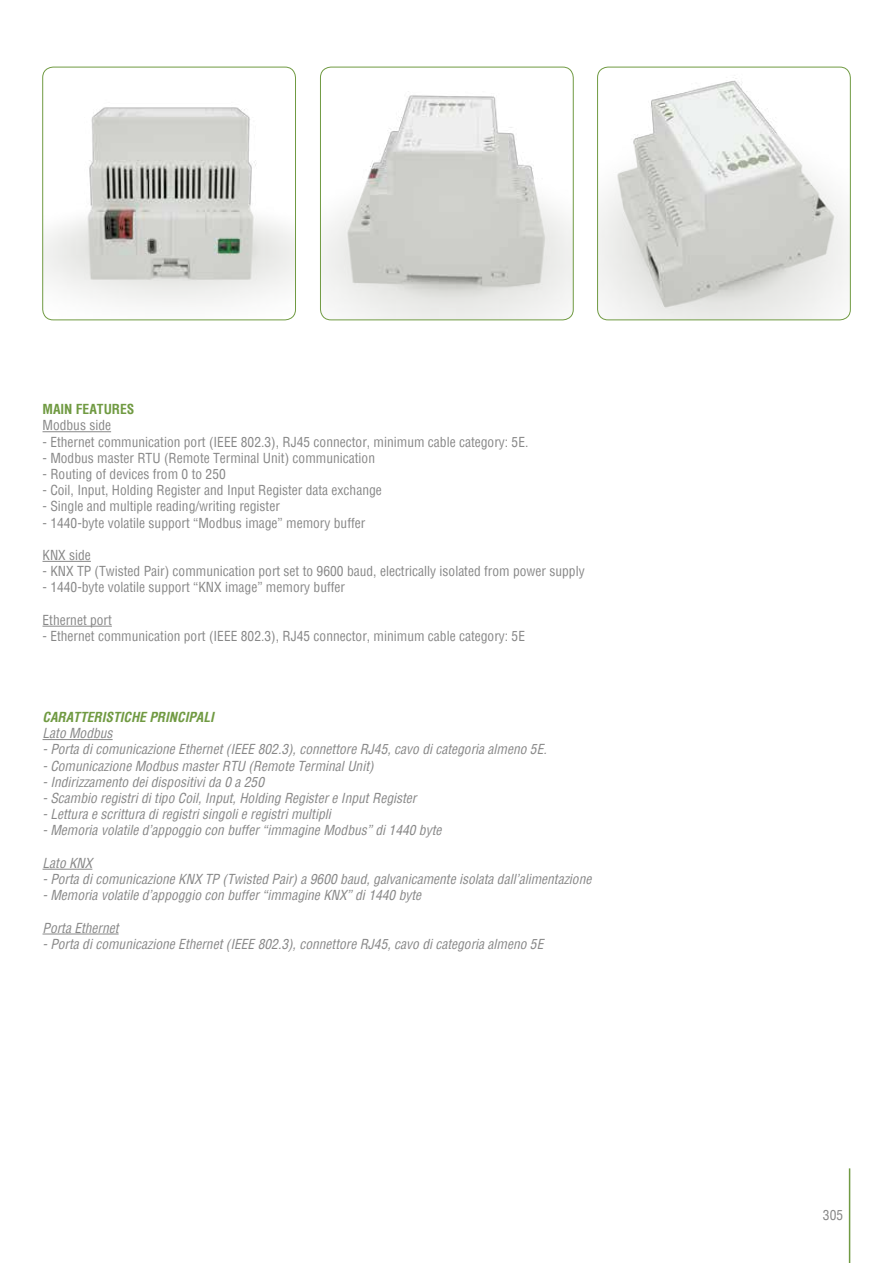
<style>
.page{position:relative;width:893px;height:1263px;background:#fff}
.page>*{position:absolute;margin:0;border:0;box-sizing:border-box;transform-origin:0 0}
.t1{font:italic condensed 13.5px "Helvetica";color:#878787}
.t2{font:condensed 13.5px "Helvetica";color:#878787}
.t3{font:italic 700 condensed 13.5px "Helvetica";color:#709a42}
.t4{font:700 condensed 13.5px "Helvetica";color:#709a42}
</style>
<div class="page">
<hr style="left:849px;top:1168px;width:1px;height:95px;background:#709a42">
<img style="left:320px;top:67px;width:253px;height:253px">
<div style="left:320px;top:67px;width:253px;height:253px;border:1px solid #709a42;border-radius:11px"></div>
<img style="left:43px;top:67px;width:252px;height:253px">
<div style="left:43px;top:67px;width:253px;height:253px;border:1px solid #709a42;border-radius:11px"></div>
<img style="left:598px;top:67px;width:252px;height:253px">
<div style="left:597px;top:67px;width:253px;height:253px;border:1px solid #709a42;border-radius:11px"></div>
<hr style="left:43px;top:431px;width:68px;height:1px;background:#878787">
<hr style="left:43px;top:561px;width:48px;height:1px;background:#878787">
<hr style="left:43px;top:626px;width:69px;height:1px;background:#878787">
<hr style="left:43px;top:739px;width:70px;height:1px;background:#878787">
<hr style="left:43px;top:869px;width:49px;height:1px;background:#878787">
<hr style="left:43px;top:934px;width:76px;height:1px;background:#878787">
<p class="t4" style="left:43px;top:400px;width:93px">MAIN FEATURES</p>
<p class="t2" style="left:43px;top:417px;width:70px">Modbus side</p>
<p class="t2" style="left:43px;top:433px;width:487px">- Ethernet communication port (IEEE 802.3), RJ45 connector, minimum cable category: 5E.</p>
<p class="t2" style="left:43px;top:449px;width:334px">- Modbus master RTU (Remote Terminal Unit) communication</p>
<p class="t2" style="left:43px;top:465px;width:185px">- Routing of devices from 0 to 250</p>
<p class="t2" style="left:43px;top:481px;width:341px">- Coil, Input, Holding Register and Input Register data exchange</p>
<p class="t2" style="left:43px;top:498px;width:239px">- Single and multiple reading/writing register</p>
<p class="t2" style="left:43px;top:514px;width:324px">- 1440-byte volatile support “Modbus image” memory buffer</p>
<p class="t2" style="left:43px;top:546px;width:50px">KNX side</p>
<p class="t2" style="left:43px;top:562px;width:544px">- KNX TP (Twisted Pair) communication port set to 9600 baud, electrically isolated from power supply</p>
<p class="t2" style="left:43px;top:579px;width:304px">- 1440-byte volatile support “KNX image” memory buffer</p>
<p class="t2" style="left:43px;top:611px;width:71px">Ethernet port</p>
<p class="t2" style="left:43px;top:627px;width:484px">- Ethernet communication port (IEEE 802.3), RJ45 connector, minimum cable category: 5E</p>
<p class="t3" style="left:43px;top:708px;width:173px">CARATTERISTICHE PRINCIPALI</p>
<p class="t1" style="left:43px;top:724px;width:72px">Lato Modbus</p>
<p class="t1" style="left:43px;top:741px;width:506px">- Porta di comunicazione Ethernet (IEEE 802.3), connettore RJ45, cavo di categoria almeno 5E.</p>
<p class="t1" style="left:43px;top:757px;width:333px">- Comunicazione Modbus master RTU (Remote Terminal Unit)</p>
<p class="t1" style="left:43px;top:773px;width:223px">- Indirizzamento dei dispositivi da 0 a 250</p>
<p class="t1" style="left:43px;top:789px;width:375px">- Scambio registri di tipo Coil, Input, Holding Register e Input Register</p>
<p class="t1" style="left:43px;top:805px;width:290px">- Lettura e scrittura di registri singoli e registri multipli</p>
<p class="t1" style="left:43px;top:822px;width:400px">- Memoria volatile d’appoggio con buffer “immagine Modbus” di 1440 byte</p>
<p class="t1" style="left:43px;top:854px;width:51px">Lato KNX</p>
<p class="t1" style="left:43px;top:870px;width:550px">- Porta di comunicazione KNX TP (Twisted Pair) a 9600 baud, galvanicamente isolata dall’alimentazione</p>
<p class="t1" style="left:43px;top:886px;width:380px">- Memoria volatile d’appoggio con buffer “immagine KNX” di 1440 byte</p>
<p class="t1" style="left:43px;top:919px;width:78px">Porta Ethernet</p>
<p class="t1" style="left:43px;top:935px;width:502px">- Porta di comunicazione Ethernet (IEEE 802.3), connettore RJ45, cavo di categoria almeno 5E</p>
<p class="t2" style="left:823px;top:1207px;width:22px">305</p>
</div>
